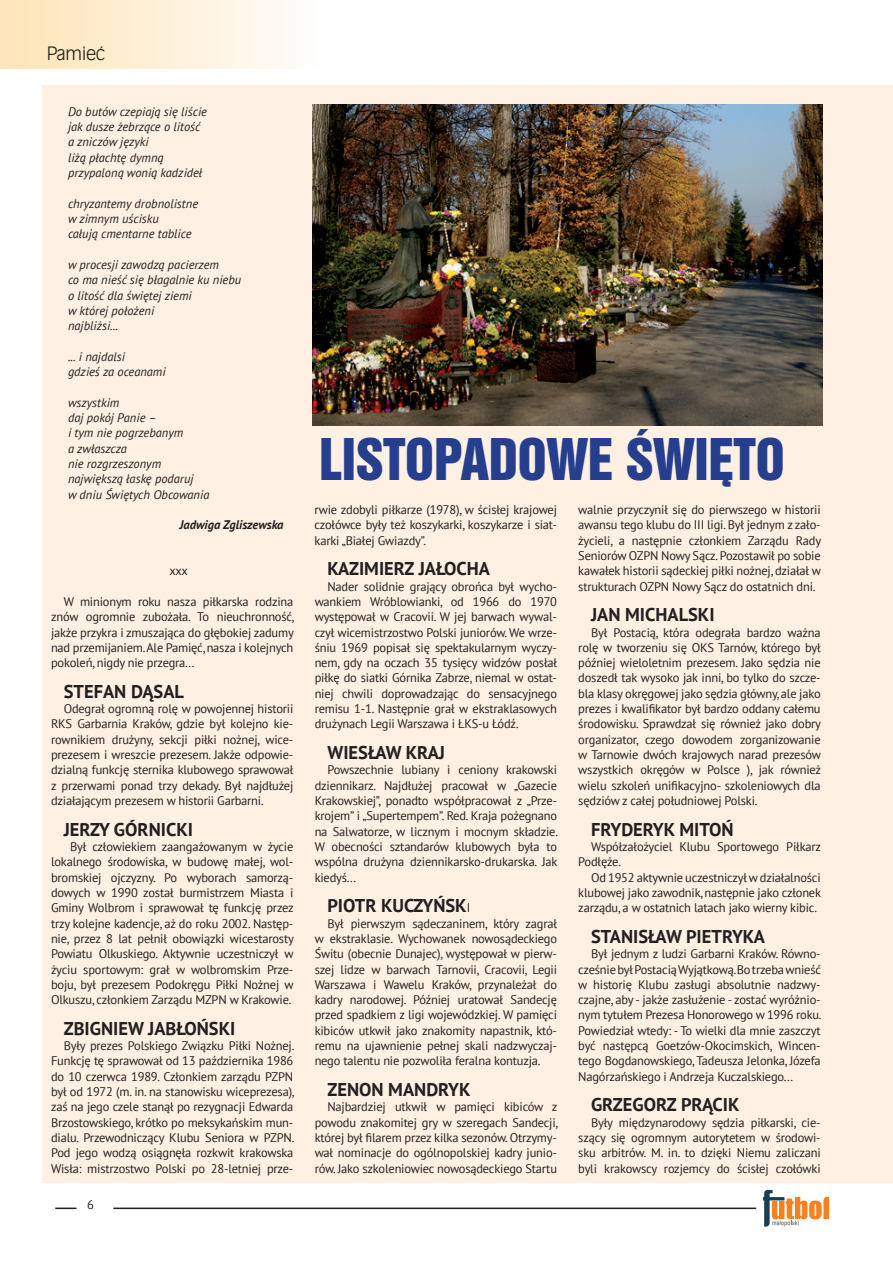
<style>
.page{position:relative;width:893px;height:1268px;background:#fff}
.page>*{position:absolute;margin:0;border:0;box-sizing:border-box;transform-origin:0 0}
.t1{font:48px "Swis 921 PL";color:#253f8e}
.t2{font:700 18.45px "PT Sans";color:#231f20}
.t3{font:18px "Incised 901 Lt EU Normal";letter-spacing:-.01em;color:#231f20}
.t4{font:12.45px/15.3px "PT Sans";letter-spacing:-.015em;color:#231f20;text-align:justify}
.t5{font:italic 12.45px/15.3px "PT Sans";color:#231f20}
.t6{font:italic 700 12.45px "PT Sans";color:#231f20}
.s1{font-weight:400;font-size:12.45px}
</style>
<div class="page">
<svg style="left:763px;top:1190px;width:66px;height:36px"></svg>
<hr style="left:113px;top:1207px;width:643px;height:1px;background:#231f20">
<svg style="left:55px;top:1207px;width:22px;height:1px"></svg>
<div style="left:0;top:0;width:424px;height:68px;background:linear-gradient(to right,#fee5b8,#fff)"></div>
<div style="left:798px;top:85px;width:95px;height:1097px;background:#fef0e2"></div>
<div style="left:43px;top:85px;width:786px;height:1097px;background:#fef0e2"></div>
<img style="left:313px;top:104px;width:510px;height:321px">
<h3 class="t3" style="left:47px;top:43px;width:60px">Pamieć</h3>
<p class="t5" style="left:68px;top:103px;width:140px">Do butów czepiają się liście jak dusze żebrzące o litość a zniczów języki<br>liżą płachtę dymną przypaloną wonią kadzideł</p>
<p class="t5" style="left:68px;top:195px;width:132px">chryzantemy drobnolistne w zimnym uścisku<br>całują cmentarne tablice</p>
<p class="t5" style="left:68px;top:256px;width:175px">w procesji zawodzą pacierzem<br>co ma nieść się błagalnie ku niebu o litość dla świętej ziemi<br>w której położeni<br>najbliżsi...</p>
<p class="t5" style="left:68px;top:348px;width:99px">... i najdalsi<br>gdzieś za oceanami</p>
<p class="t5" style="left:68px;top:394px;width:143px">wszystkim<br>daj pokój Panie –<br>i tym nie pogrzebanym<br>a zwłaszcza<br>nie rozgrzeszonym największą łaskę podaruj<br>w dniu Świętych Obcowania</p>
<p class="t6" style="left:179px;top:516px;width:105px">Jadwiga Zgliszewska</p>
<p class="t4" style="left:170px;top:563px;width:20px">xxx</p>
<p class="t4" style="left:51px;top:593px;width:245px;text-indent:13px">W minionym roku nasza piłkarska rodzina znów ogromnie zubożała. To nieuchronność, jakże przykra i zmuszająca do głębokiej zadumy nad przemijaniem. Ale Pamięć, nasza i kolejnych pokoleń, nigdy nie przegra...</p>
<h2 class="t2" style="left:64px;top:679px;width:122px">STEFAN DĄSAL</h2>
<p class="t4" style="left:51px;top:700px;width:244px;text-indent:13px">Odegrał ogromną rolę w powojennej historii RKS Garbarnia Kraków, gdzie był kolejno kie&shy;rownikiem drużyny, sekcji piłki nożnej, wice&shy;prezesem i wreszcie prezesem. Jakże odpowie&shy;dzialną funkcję sternika klubowego sprawował z przerwami ponad trzy dekady. Był najdłużej działającym prezesem w historii Garbarni.</p>
<h2 class="t2" style="left:64px;top:816px;width:131px">JERZY GÓRNICKI</h2>
<p class="t4" style="left:51px;top:838px;width:244px;text-indent:19px">Był człowiekiem zaangażowanym w życie lokalnego środowiska, w budowę małej, wol&shy;bromskiej ojczyzny. Po wyborach samorzą&shy;dowych w 1990 został burmistrzem Miasta i Gminy Wolbrom i sprawował tę funkcję przez trzy kolejne kadencje, aż do roku 2002. Następ&shy;nie, przez 8 lat pełnił obowiązki wicestarosty Powiatu Olkuskiego. Aktywnie uczestniczył w życiu sportowym: grał w wolbromskim Prze&shy;boju, był prezesem Podokręgu Piłki Nożnej w Olkuszu, członkiem Zarządu MZPN w Krakowie.</p>
<h2 class="t2" style="left:64px;top:1015px;width:173px">ZBIGNIEW JABŁOŃSKI</h2>
<p class="t4" style="left:51px;top:1037px;width:245px;text-indent:13px">Były prezes Polskiego Związku Piłki Nożnej.<br>Funkcję tę sprawował od 13 października 1986 do 10 czerwca 1989. Członkiem zarządu PZPN był od 1972 (m. in. na stanowisku wiceprezesa), zaś na jego czele stanął po rezygnacji Edwarda Brzostowskiego, krótko po meksykańskim mun&shy;dialu. Przewodniczący Klubu Seniora w PZPN.<br>Pod jego wodzą osiągnęła rozkwit krakowska Wisła: mistrzostwo Polski po 28-letniej prze-</p>
<p class="t4" style="left:87px;top:1196px;width:8px">6</p>
<h1 class="t1" style="left:319px;top:425px;width:467px">LISTOPADOWE ŚWIĘTO</h1>
<p class="t4" style="left:315px;top:501px;width:244px">rwie zdobyli piłkarze (1978), w ścisłej krajowej czołówce były też koszykarki, koszykarze i siat&shy;karki „Białej Gwiazdy”.</p>
<h2 class="t2" style="left:327px;top:556px;width:164px">KAZIMIERZ JAŁOCHA</h2>
<p class="t4" style="left:315px;top:578px;width:244px;text-indent:13px">Nader solidnie grający obrońca był wycho&shy;wankiem Wróblowianki, od 1966 do 1970 występował w Cracovii. W jej barwach wywal&shy;czył wicemistrzostwo Polski juniorów. We wrze&shy;śniu 1969 popisał się spektakularnym wyczy&shy;nem, gdy na oczach 35 tysięcy widzów posłał piłkę do siatki Górnika Zabrze, niemal w ostat&shy;niej chwili doprowadzając do sensacyjnego remisu 1-1. Następnie grał w ekstraklasowych drużynach Legii Warszawa i ŁKS-u Łódź.</p>
<h2 class="t2" style="left:327px;top:740px;width:119px">WIESŁAW KRAJ</h2>
<p class="t4" style="left:315px;top:762px;width:245px;text-indent:13px">Powszechnie lubiany i ceniony krakowski dziennikarz. Najdłużej pracował w „Gazecie Krakowskiej”, ponadto współpracował z „Prze&shy;krojem” i „Supertempem”. Red. Kraja pożegnano na Salwatorze, w licznym i mocnym składzie.<br>W obecności sztandarów klubowych była to wspólna drużyna dziennikarsko-drukarska. Jak kiedyś...</p>
<h2 class="t2" style="left:327px;top:893px;width:144px">PIOTR KUCZYŃSK<span class="s1">I</span></h2>
<p class="t4" style="left:315px;top:915px;width:244px;text-indent:13px">Był pierwszym sądeczaninem, który zagrał w ekstraklasie. Wychowanek nowosądeckiego Świtu (obecnie Dunajec), występował w pierw&shy;szej lidze w barwach Tarnovii, Cracovii, Legii Warszawa i Wawelu Kraków, przynależał do kadry narodowej. Później uratował Sandecję przed spadkiem z ligi wojewódzkiej. W pamięci kibiców utkwił jako znakomity napastnik, któ&shy;remu na ujawnienie pełnej skali nadzwyczaj&shy;nego talentu nie pozwoliła feralna kontuzja.</p>
<h2 class="t2" style="left:327px;top:1077px;width:145px">ZENON MANDRYK</h2>
<p class="t4" style="left:315px;top:1098px;width:245px;text-indent:13px">Najbardziej utkwił w pamięci kibiców z powodu znakomitej gry w szeregach Sandecji, której był filarem przez kilka sezonów. Otrzymy&shy;wał nominacje do ogólnopolskiej kadry junio&shy;rów. Jako szkoleniowiec nowosądeckiego Startu</p>
<p class="t4" style="left:578px;top:501px;width:244px">walnie przyczynił się do pierwszego w historii awansu tego klubu do III ligi. Był jednym z zało&shy;życieli, a następnie członkiem Zarządu Rady Seniorów OZPN Nowy Sącz. Pozostawił po sobie kawałek historii sądeckiej piłki nożnej, działał w strukturach OZPN Nowy Sącz do ostatnich dni.</p>
<h2 class="t2" style="left:591px;top:602px;width:125px">JAN MICHALSKI</h2>
<p class="t4" style="left:578px;top:624px;width:244px;text-indent:13px">Był Postacią, która odegrała bardzo ważna rolę w tworzeniu się OKS Tarnów, którego był później wieloletnim prezesem. Jako sędzia nie doszedł tak wysoko jak inni, bo tylko do szcze&shy;bla klasy okręgowej jako sędzia główny, ale jako prezes i kwalifikator był bardzo oddany całemu środowisku. Sprawdzał się również jako dobry organizator, czego dowodem zorganizowanie w Tarnowie dwóch krajowych narad prezesów wszystkich okręgów w Polsce ), jak również wielu szkoleń unifikacyjno- szkoleniowych dla sędziów z całej południowej Polski.</p>
<h2 class="t2" style="left:591px;top:816px;width:144px">FRYDERYK MITOŃ</h2>
<p class="t4" style="left:578px;top:838px;width:244px;text-indent:13px">Współzałożyciel Klubu Sportowego Piłkarz<br>Podłęże.</p>
<p class="t4" style="left:578px;top:869px;width:244px;text-indent:13px">Od 1952 aktywnie uczestniczył w działalności klubowej jako zawodnik, następnie jako członek zarządu, a w ostatnich latach jako wierny kibic.</p>
<h2 class="t2" style="left:591px;top:923px;width:175px">STANISŁAW PIETRYKA</h2>
<p class="t4" style="left:578px;top:945px;width:245px;text-indent:13px">Był jednym z ludzi Garbarni Kraków. Równo&shy;cześnie był Postacią Wyjątkową.Bo trzeba wnieść w historię Klubu zasługi absolutnie nadzwy&shy;czajne, aby - jakże zasłużenie - zostać wyróżnio&shy;nym tytułem Prezesa Honorowego w 1996 roku.<br>Powiedział wtedy: - To wielki dla mnie zaszczyt być następcą Goetzów-Okocimskich, Wincen&shy;tego Bogdanowskiego, Tadeusza Jelonka, Józefa Nagórzańskiego i Andrzeja Kuczalskiego...</p>
<h2 class="t2" style="left:591px;top:1092px;width:150px">GRZEGORZ PRĄCIK</h2>
<p class="t4" style="left:578px;top:1114px;width:244px;text-indent:13px">Były międzynarodowy sędzia piłkarski, cie&shy;szący się ogromnym autorytetem w środowi&shy;sku arbitrów. M. in. to dzięki Niemu zaliczani byli krakowscy rozjemcy do ścisłej czołówki</p>
</div>
